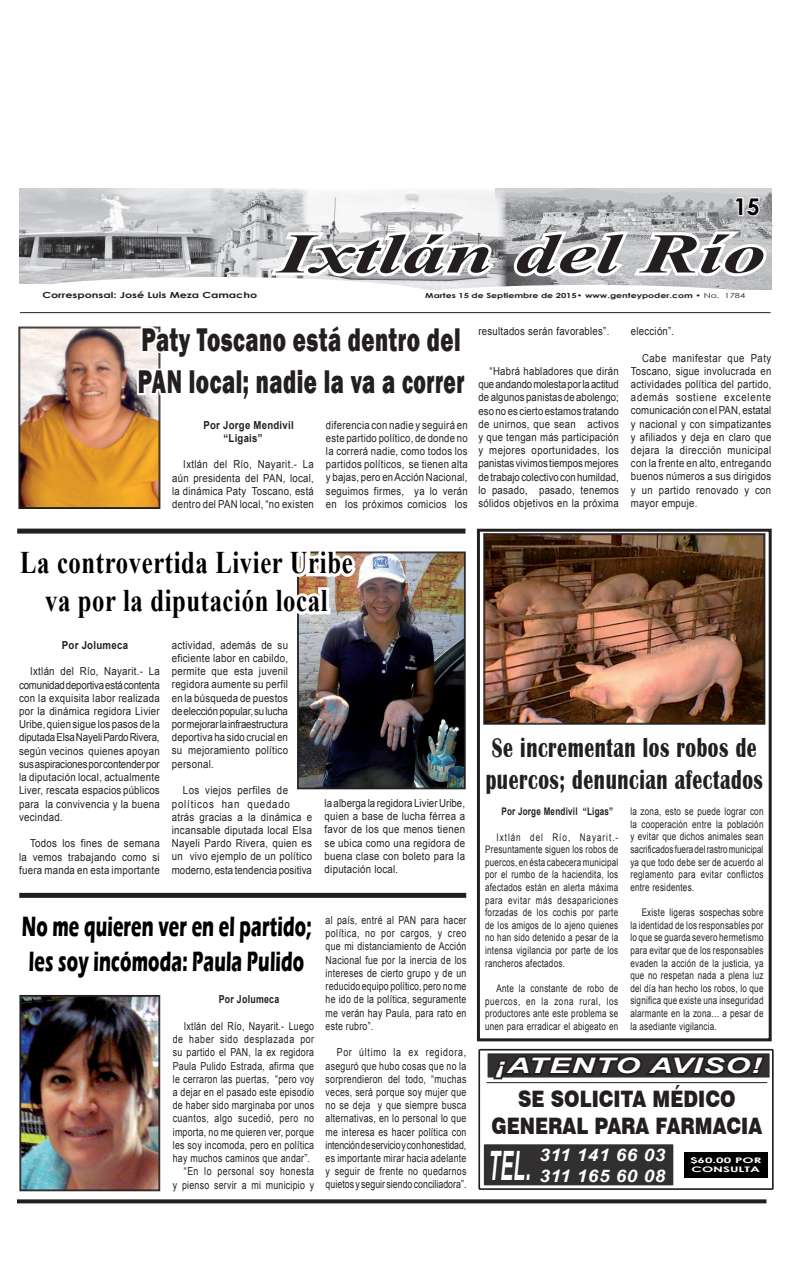
<style>
.page{position:relative;width:792px;height:1276px;background:#fff}
.page>*{position:absolute;margin:0;border:0;box-sizing:border-box;transform-origin:0 0}
.t1{font:italic 700 56.1px "Times New Roman";color:#231f20;scale:1.53 1}
.t2{font:italic 700 40.5px "Arial";color:#fff;scale:.47 1}
.t3{font:800 33.8px/42.5px "Franklin Gothic";letter-spacing:.025em;color:#231f20;scale:.66 1}
.t4{font:700 31.4px/38.1px "Times New Roman";letter-spacing:.025em;color:#000;text-align:center;scale:.79 1}
.t5{font:700 28.8px/35px "Eras ITC";letter-spacing:.01em;color:#000;scale:.61 1}
.t6{font:700 28.1px/32.4px "Britannic";letter-spacing:.03em;color:#231f20;scale:.7 1}
.t7{font:700 23px "Century Gothic";color:#000}
.t8{font:900 22.7px/27.2px "Swiss 721 BT";color:#231f20;text-align:center;scale:.83 1}
.t9{font:italic 700 21.4px "Arial";letter-spacing:.03em;color:#fff;scale:1.5 1}
.t10{font:italic 700 17.3px/20.9px "Arial";letter-spacing:.03em;color:#fff;scale:1.09 1}
.t11{font:11px/13.2px "Arial";letter-spacing:.03em;color:#231f20;text-align:justify;scale:.87 1}
.t12{font:11px/13.2px "Arial";letter-spacing:.03em;color:#231f20;text-align:justify;scale:.88 1}
.t13{font:11px/13.2px "Arial";letter-spacing:.03em;color:#231f20;text-align:justify;scale:.8 1}
.t14{font:11px "Arial";letter-spacing:.065em;color:#231f20;scale:.8 1}
.t15{font:700 11px/13.2px "Arial";letter-spacing:.03em;color:#231f20;scale:.87 1}
.t16{font:11px "Arial";letter-spacing:.05em;color:#231f20;scale:.8 1}
.t17{font:700 11px "Arial";letter-spacing:.03em;color:#231f20;scale:.88 1}
.t18{font:700 11px "Arial";letter-spacing:.03em;color:#231f20;scale:.8 1}
.t19{font:10.5px/12.6px "Arial";letter-spacing:.03em;color:#231f20;text-align:justify;scale:.77 1}
.t20{font:700 10.5px "Arial";letter-spacing:.03em;color:#231f20;scale:.77 1}
.t21{font:700 8.4px "Century Gothic";color:#231f20;scale:1.33 1}
.t22{font:700 7.6px/9.2px "Century Gothic";color:#fff;scale:1.75 1}
.t23{font:700 7px "Century Gothic";color:#231f20;scale:1.33 1}
.s1{font-weight:400}
</style>
<div class="page">
<img style="left:19px;top:188px;width:192px;height:38px">
<img style="left:211px;top:188px;width:92px;height:38px">
<img style="left:507px;top:188px;width:265px;height:38px">
<img style="left:303px;top:188px;width:204px;height:38px">
<svg style="left:733px;top:196px;width:28px;height:22px"></svg>
<img style="left:17px;top:226px;width:757px;height:978px">
<div style="left:484px;top:1144px;width:189px;height:41px;background:#312f30"></div>
<div style="left:684px;top:1152px;width:84px;height:25px;background:#000"></div>
<h3 class="t7" style="left:734px;top:189px;width:27px">15</h3>
<h1 class="t1" style="left:278px;top:215px;width:320px">Ixtlán del Río</h1>
<p class="t21" style="left:42px;top:289px;width:163px">Corresponsal: José Luis Meza Camacho</p>
<p class="t23" style="left:425px;top:290px;width:242px">Martes 15 de Septiembre de 2015• www.genteypoder.com • <span class="s1">No. 1784</span></p>
<h3 class="t3" style="left:138px;top:318px;width:496px">Paty Toscano está dentro del<br>PAN local; nadie la va a correr</h3>
<p class="t15" style="left:224px;top:418px;width:82px;text-indent:-20px">Por Jorge Mendivil “Ligais”</p>
<p class="t11" style="left:172px;top:458px;width:164px;text-indent:11px">Ixtlán del Río, Nayarit.- La aún presidenta del PAN, local, la dinámica Paty Toscano, está dentro del PAN local, “no existen</p>
<p class="t11" style="left:326px;top:418px;width:164px">diferencia con nadie y seguirá en este partido político, de donde no la correrá nadie, como todos los partidos políticos, se tienen alta y bajas, pero en Acción Nacional, seguimos firmes, ya lo verán en los próximos comicios los</p>
<p class="t11" style="left:478px;top:325px;width:152px">resultados serán favorables”.</p>
<p class="t11" style="left:478px;top:364px;width:163px;text-indent:11px">“Habrá habladores que dirán que andando molesta por la actitud de algunos panistas de abolengo; eso no es cierto estamos tratando de unirnos, que sean activos y que tengan más participación y mejores oportunidades, los panistas vivimos tiempos mejores de trabajo colectivo con humildad, lo pasado, pasado, tenemos sólidos objetivos en la próxima</p>
<p class="t11" style="left:631px;top:325px;width:51px">elección”.</p>
<p class="t11" style="left:631px;top:351px;width:163px;text-indent:11px">Cabe manifestar que Paty Toscano, sigue involucrada en actividades política del partido, además sostiene excelente comunicación con el PAN, estatal y nacional y con simpatizantes y afiliados y deja en claro que dejara la dirección municipal con la frente en alto, entregando buenos números a sus dirigidos y un partido renovado y con mayor empuje.</p>
<h3 class="t4" style="left:20px;top:543px;width:422px">La controvertida Livier Uribe va por la diputación local</h3>
<p class="t17" style="left:62px;top:637px;width:77px">Por Jolumeca</p>
<p class="t12" style="left:19px;top:665px;width:161px;text-indent:11px">Ixtlán del Río, Nayarit.- La comunidad deportiva está contenta con la exquisita labor realizada por la dinámica regidora Livier Uribe, quien sigue los pasos de la diputada Elsa Nayeli Pardo Rivera, según vecinos quienes apoyan sus aspiraciones por contender por la diputación local, actualmente Liver, rescata espacios públicos para la convivencia y la buena vecindad.</p>
<p class="t12" style="left:19px;top:837px;width:161px;text-indent:11px">Todos los fines de semana la vemos trabajando como si fuera manda en esta importante</p>
<p class="t12" style="left:172px;top:638px;width:134px">actividad, además de su eficiente labor en cabildo, permite que esta juvenil regidora aumente su perfil en la búsqueda de puestos de elección popular, su lucha por mejorar la infraestructura deportiva ha sido crucial en su mejoramiento político personal.</p>
<p class="t12" style="left:172px;top:784px;width:161px;text-align:left;text-indent:11px">Los viejos perfiles de políticos han quedado atrás gracias a la dinámica e incansable diputada local Elsa<br>Nayeli Pardo Rivera, quien es un vivo ejemplo de un político moderno, esta tendencia positiva</p>
<h3 class="t5" style="left:22px;top:909px;width:476px">No me quieren ver en el partido; les soy incómoda: Paula Pulido</h3>
<p class="t18" style="left:219px;top:992px;width:77px">Por Jolumeca</p>
<p class="t13" style="left:184px;top:1019px;width:164px">Ixtlán del Río, Nayarit.- Luego</p>
<p class="t14" style="left:173px;top:1032px;width:178px">de haber sido desplazada por</p>
<p class="t13" style="left:173px;top:1046px;width:178px">su partido el PAN, la ex regidora</p>
<p class="t13" style="left:173px;top:1059px;width:178px">Paula Pulido Estrada, afirma que</p>
<p class="t13" style="left:173px;top:1072px;width:178px">le cerraron las puertas, “pero voy</p>
<p class="t13" style="left:173px;top:1085px;width:178px">a dejar en el pasado este episodio</p>
<p class="t13" style="left:173px;top:1099px;width:178px">de haber sido marginaba por unos</p>
<p class="t13" style="left:173px;top:1112px;width:178px">cuantos, algo sucedió, pero no</p>
<p class="t13" style="left:173px;top:1125px;width:178px">importa, no me quieren ver, porque</p>
<p class="t13" style="left:173px;top:1138px;width:178px">les soy incomoda, pero en política</p>
<p class="t13" style="left:173px;top:1151px;width:173px">hay muchos caminos que andar”.</p>
<p class="t16" style="left:184px;top:1164px;width:164px">“En lo personal soy honesta</p>
<p class="t13" style="left:173px;top:1178px;width:178px">y pienso servir a mi municipio y</p>
<h3 class="t6" style="left:486px;top:731px;width:398px">Se incrementan los robos de puercos; denuncian afectados</h3>
<p class="t12" style="left:325px;top:796px;width:161px">la alberga la regidora Livier Uribe, quien a base de lucha férrea a favor de los que menos tienen se ubica como una regidora de buena clase con boleto para la diputación local.</p>
<p class="t20" style="left:501px;top:804px;width:147px">Por Jorge Mendivil “Ligas”</p>
<p class="t19" style="left:485px;top:830px;width:174px;text-indent:11px">Ixtlán del Río, Nayarit.- Presuntamente siguen los robos de puercos, en ésta cabecera municipal por el rumbo de la haciendita, los afectados están en alerta máxima para evitar más desapariciones forzadas de los cochis por parte de los amigos de lo ajeno quienes no han sido detenido a pesar de la intensa vigilancia por parte de los rancheros afectados.</p>
<p class="t19" style="left:485px;top:982px;width:174px;text-indent:11px">Ante la constante de robo de puercos, en la zona rural, los productores ante este problema se unen para erradicar el abigeato en</p>
<p class="t19" style="left:630px;top:805px;width:174px">la zona, esto se puede lograr con la cooperación entre la población y evitar que dichos animales sean sacrificados fuera del rastro municipal ya que todo debe ser de acuerdo al reglamento para evitar conflictos entre residentes.</p>
<p class="t19" style="left:630px;top:906px;width:174px;text-indent:11px">Existe ligeras sospechas sobre la identidad de los responsables por lo que se guarda severo hermetismo para evitar que de los responsables evaden la acción de la justicia, ya que no respetan nada a plena luz del día han hecho los robos, lo que significa que existe una inseguridad alarmante en la zona… a pesar de la asediante vigilancia.</p>
<p class="t13" style="left:326px;top:913px;width:178px">al país, entré al PAN para hacer política, no por cargos, y creo que mi distanciamiento de Acción Nacional fue por la inercia de los intereses de cierto grupo y de un reducido equipo político, pero no me he ido de la política, seguramente me verán hay Paula, para rato en este rubro”.</p>
<p class="t13" style="left:326px;top:1046px;width:178px;text-indent:11px">Por último la ex regidora, aseguró que hubo cosas que no la sorprendieron del todo, “muchas veces, será porque soy mujer que no se deja y que siempre busca alternativas, en lo personal lo que me interesa es hacer política con intención de servicio y con honestidad, es importante mirar hacia adelante y seguir de frente no quedarnos quietos y seguir siendo conciliadora”.</p>
<h3 class="t9" style="left:495px;top:1051px;width:179px">¡ATENTO AVISO!</h3>
<h3 class="t8" style="left:491px;top:1085px;width:328px">SE SOLICITA MÉDICO<br>GENERAL PARA FARMACIA</h3>
<h2 class="t2" style="left:488px;top:1138px;width:92px">TEL.</h2>
<h3 class="t10" style="left:539px;top:1144px;width:117px">311 141 66 03<br>311 165 60 08</h3>
<p class="t22" style="left:690px;top:1155px;width:42px">$60.00 POR<br>CONSULTA</p>
</div>
